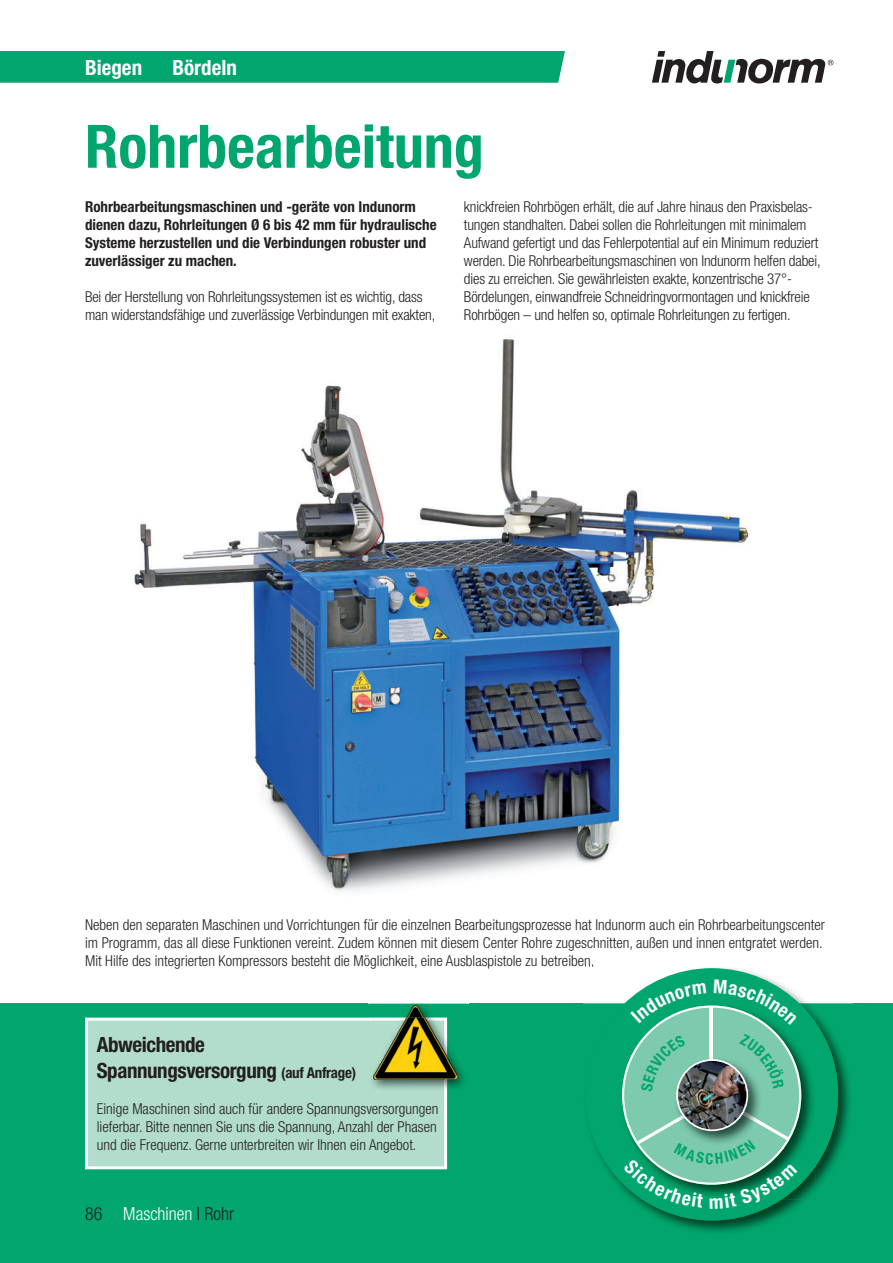
<style>
.page{position:relative;width:893px;height:1263px;background:#fff}
.page>*{position:absolute;margin:0;border:0;box-sizing:border-box;transform-origin:0 0}
.t1{font:700 condensed 60px "Helvetica Neue";color:#00a66e}
.t2{font:700 condensed 21px/26.7px "Helvetica Neue";letter-spacing:-.02em;color:#231f20}
.t3{font:700 condensed 21px "Helvetica Neue";color:#fff}
.t4{font:300 condensed 18px "Helvetica Neue";color:#fff}
.t5{font:300 condensed 18px "Helvetica Neue";color:#231f20}
.t6{font:300 condensed 15px/18px "Helvetica Neue";letter-spacing:-.01em;color:#231f20}
.t7{font:700 condensed 15px/18px "Helvetica Neue";color:#231f20}
.s1{font-size:15px}
.s2{color:#231f20}
</style>
<div class="page">
<div style="left:0;top:51px;width:565px;height:32px;background:#00a66e"></div>
<svg style="left:652px;top:51px;width:181px;height:33px"></svg>
<div style="left:0;top:1003px;width:893px;height:260px;background:#00a66e"></div>
<img style="left:134px;top:339px;width:615px;height:552px">
<div style="left:85px;top:1017px;width:362px;height:152px;background:#b2ddcc"></div>
<img style="left:369px;top:1003px;width:99px;height:88px">
<img style="left:369px;top:1017px;width:78px;height:74px">
<img style="left:373px;top:1005px;width:84px;height:74px">
<img style="left:373px;top:1017px;width:74px;height:62px">
<img style="left:583px;top:966px;width:270px;height:266px">
<svg style="left:583px;top:966px;width:10px;height:3px"></svg>
<div style="left:586px;top:968px;width:252px;height:252px;background:#00a66e;border-radius:50%"></div>
<svg style="left:620px;top:980px;width:196px;height:228px"></svg>
<h2 class="t3" style="left:85px;top:54px;width:59px">Biegen</h2>
<h2 class="t3" style="left:172px;top:54px;width:66px">Bördeln</h2>
<h1 class="t1" style="left:85px;top:110px;width:400px">Rohrbearbeitung</h1>
<p class="t7" style="left:85px;top:197px;width:353px">Rohrbearbeitungsmaschinen und -geräte von Indunorm dienen dazu, Rohrleitungen Ø 6 bis 42 mm für hydraulische Systeme herzustellen und die Verbindungen robuster und zuverlässiger zu machen.</p>
<p class="t6" style="left:85px;top:287px;width:352px">Bei der Herstellung von Rohrleitungssystemen ist es wichtig, dass man widerstandsfähige und zuverlässige Verbindungen mit exakten,</p>
<p class="t6" style="left:464px;top:197px;width:358px">knickfreien Rohrbögen erhält, die auf Jahre hinaus den Praxisbelas&shy;tungen standhalten. Dabei sollen die Rohrleitungen mit minimalem Aufwand gefertigt und das Fehlerpotential auf ein Minimum reduziert werden. Die Rohrbearbeitungsmaschinen von Indunorm helfen dabei, dies zu erreichen. Sie gewährleisten exakte, konzentrische 37°- Bördelungen, einwandfreie Schneidringvormontagen und knickfreie Rohrbögen – und helfen so, optimale Rohrleitungen zu fertigen.</p>
<p class="t6" style="left:85px;top:916px;width:741px">Neben den separaten Maschinen und Vorrichtungen für die einzelnen Bearbeitungsprozesse hat Indunorm auch ein Rohrbearbeitungscenter im Programm, das all diese Funktionen vereint. Zudem können mit diesem Center Rohre zugeschnitten, außen und innen entgratet werden.<br>Mit Hilfe des integrierten Kompressors besteht die Möglichkeit, eine Ausblaspistole zu betreiben.</p>
<h2 class="t2" style="left:97px;top:1030px;width:261px">Abweichende<br>Spannungsversorgung <span class="s1">(auf Anfrage)</span></h2>
<p class="t6" style="left:97px;top:1100px;width:343px;text-align:justify">Einige Maschinen sind auch für andere Spannungsversorgungen lieferbar. Bitte nennen Sie uns die Spannung, Anzahl der Phasen und die Frequenz. Gerne unterbreiten wir Ihnen ein Angebot.</p>
<p class="t5" style="left:85px;top:1203px;width:19px">86</p>
<p class="t5" style="left:205px;top:1203px;width:60px">Sc lauch</p>
<p class="t4" style="left:123px;top:1203px;width:112px">Maschinen <span class="s2">I Rohr</span></p>
</div>
